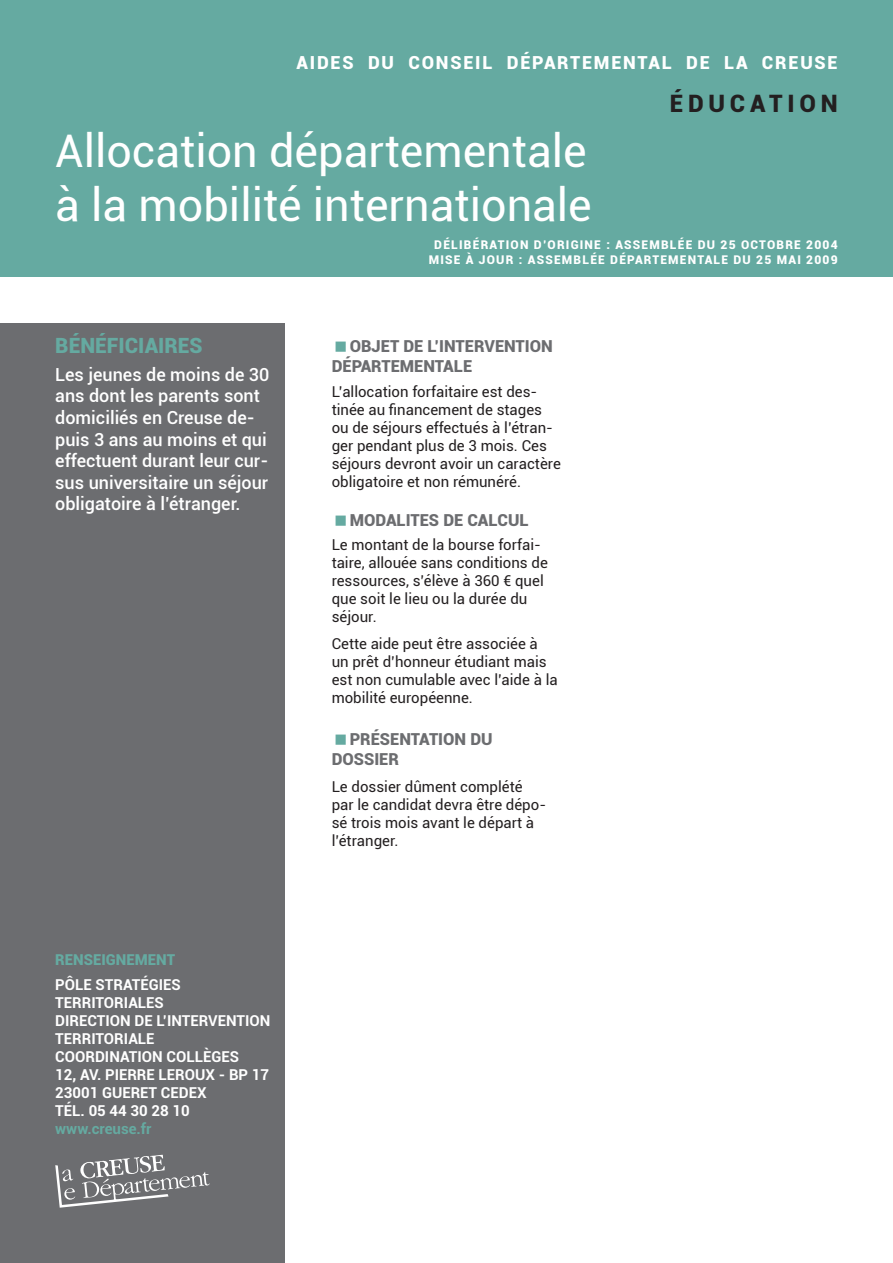
<style>
.page{position:relative;width:893px;height:1263px;background:#fff}
.page>*{position:absolute;margin:0;border:0;box-sizing:border-box;transform-origin:0 0}
.t1{font:45px/54px "Roboto";color:#fff}
.t2{font:900 24px "Roboto";letter-spacing:.2em;color:#231f20}
.t3{font:900 21px "Roboto";color:#65aaa1}
.t4{font:500 18px/21.6px "Roboto";color:#fff}
.t5{font:900 18px "Roboto";letter-spacing:.1em;color:#fff}
.t6{font:900 16.5px/19.8px "Roboto";color:#6c6d70}
.t7{font:15px/18px "Roboto";color:#231f20}
.t8{font:700 15px/18px "Roboto";color:#fff}
.t9{font:900 15px "Roboto";color:#65aaa1}
.t10{font:700 15px "Roboto";color:#65aaa1}
.t11{font:900 12px/14.4px "Roboto";letter-spacing:.1em;color:#fff;text-align:center}
</style>
<div class="page">
<div style="left:0;top:0;width:893px;height:276px;background:#65aaa1"></div>
<div style="left:0;top:323px;width:285px;height:940px;background:#6c6d70"></div>
<svg style="left:55px;top:1155px;width:155px;height:53px"></svg>
<p class="t5" style="left:297px;top:50px;width:542px">AIDES DU CONSEIL DÉPARTEMENTAL DE LA CREUSE</p>
<h2 class="t2" style="left:670px;top:86px;width:169px">ÉDUCATION</h2>
<h1 class="t1" style="left:55px;top:122px;width:538px">Allocation départementale à la mobilité internationale</h1>
<p class="t11" style="left:429px;top:237px;width:410px">DÉLIBÉRATION D’ORIGINE : ASSEMBLÉE DU 25 OCTOBRE 2004<br>MISE À JOUR : ASSEMBLÉE DÉPARTEMENTALE DU 25 MAI 2009</p>
<h3 class="t3" style="left:55px;top:330px;width:149px">BÉNÉFICIAIRES</h3>
<p class="t6" style="left:332px;top:335px;width:223px;text-indent:18px">OBJET DE L’INTERVENTION<br>DÉPARTEMENTALE</p>
<p class="t4" style="left:55px;top:363px;width:216px">Les jeunes de moins de 30 ans dont les parents sont domiciliés en Creuse de&shy;puis 3 ans au moins et qui effectuent durant leur cur&shy;sus universitaire un séjour obligatoire à l’étranger.</p>
<p class="t7" style="left:332px;top:382px;width:231px">L’allocation forfaitaire est des&shy;tinée au financement de stages ou de séjours effectués à l’étran&shy;ger pendant plus de 3 mois. Ces séjours devront avoir un caractère obligatoire et non rémunéré.</p>
<p class="t6" style="left:350px;top:509px;width:181px">MODALITES DE CALCUL</p>
<p class="t7" style="left:332px;top:535px;width:218px">Le montant de la bourse forfai&shy;taire, allouée sans conditions de ressources, s’élève à 360 € quel que soit le lieu ou la durée du séjour.</p>
<p class="t7" style="left:332px;top:634px;width:228px">Cette aide peut être associée à un prêt d’honneur étudiant mais est non cumulable avec l’aide à la mobilité européenne.</p>
<p class="t9" style="left:55px;top:949px;width:121px">RENSEIGNEMENT</p>
<p class="t8" style="left:55px;top:975px;width:217px">PÔLE STRATÉGIES<br>TERRITORIALES<br>DIRECTION DE L’INTERVENTION<br>TERRITORIALE<br>COORDINATION COLLÈGES<br>12, AV. PIERRE LEROUX - BP 17<br>23001 GUERET CEDEX<br>TÉL. 05 44 30 28 10</p>
<p class="t10" style="left:55px;top:1118px;width:98px">www.creuse.fr</p>
<p class="t6" style="left:332px;top:728px;width:162px;text-indent:18px">PRÉSENTATION DU<br>DOSSIER</p>
<p class="t7" style="left:332px;top:777px;width:216px">Le dossier dûment complété par le candidat devra être dépo&shy;sé trois mois avant le départ à l’étranger.</p>
</div>
